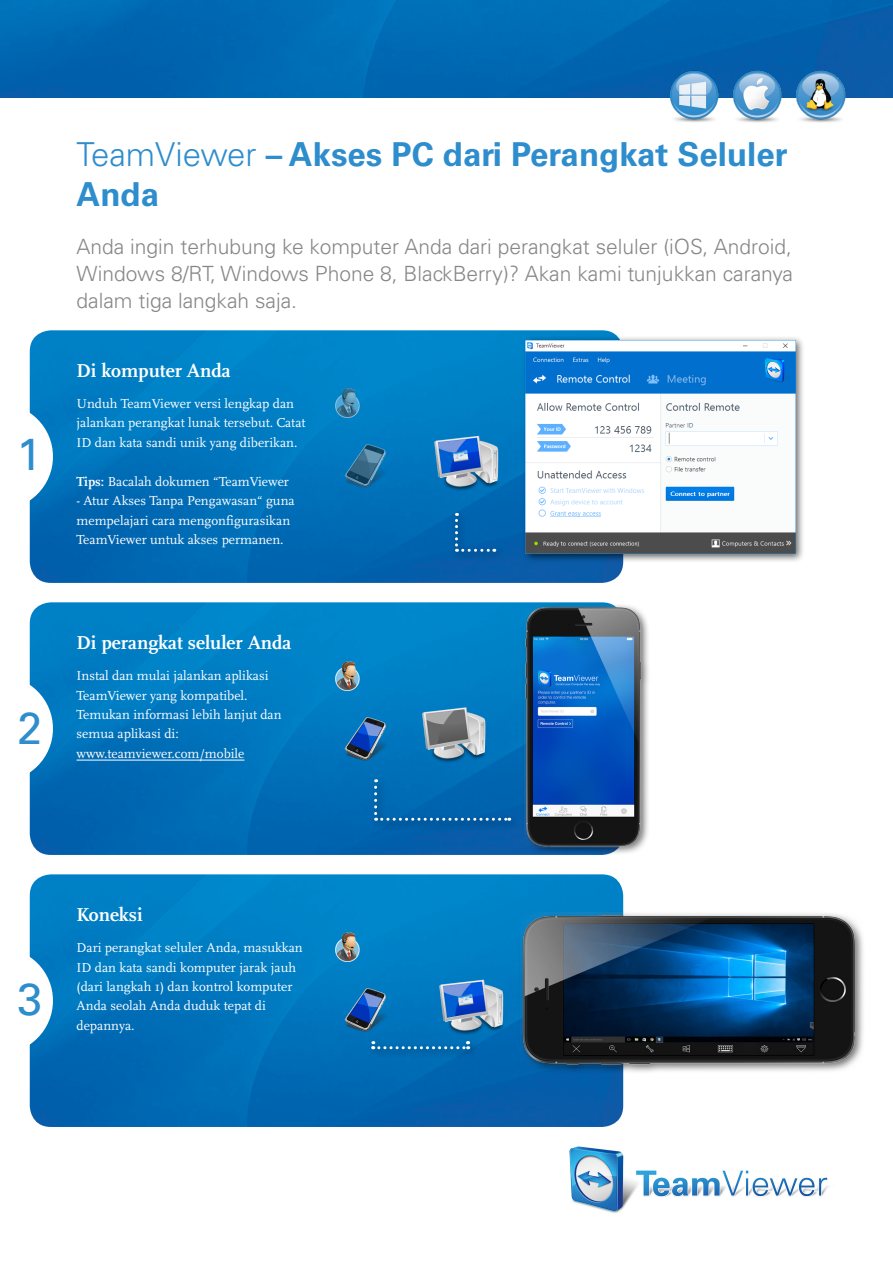
<style>
.page{position:relative;width:893px;height:1263px;background:#fff}
.page>*{position:absolute;margin:0;border:0;box-sizing:border-box;transform-origin:0 0}
.Aufzählungsheadline{font:45px "Univers LT Std";color:#2e8dcd}
.Headline{font:700 33px/39.6px "Univers LT Std";color:#2e8dcd}
.Headline-2{font:300 21px/27px "Univers LT Std";color:#878786;text-align:justify}
.Subheadline_02{font:700 19.5px "Scala";color:#fff}
.Fliesstext{font:13.5px/19.5px "Scala";color:#fff}
.s1{font-weight:300}
.s2{font-weight:700}
</style>
<div class="page">
<img style="left:0;top:0;width:893px;height:97px">
<img style="left:30px;top:874px;width:593px;height:253px">
<svg style="left:29px;top:948px;width:24px;height:106px"></svg>
<img style="left:30px;top:602px;width:578px;height:253px">
<svg style="left:29px;top:676px;width:24px;height:106px"></svg>
<img style="left:30px;top:330px;width:593px;height:253px">
<svg style="left:29px;top:404px;width:24px;height:106px"></svg>
<img style="left:569px;top:1146px;width:260px;height:67px">
<img style="left:399px;top:1020px;width:136px;height:107px">
<img style="left:323px;top:884px;width:102px;height:136px">
<div style="left:518px;top:909px;width:349px;height:166px;background:#000;opacity:.6"></div>
<img style="left:520px;top:912px;width:338px;height:154px">
<img style="left:425px;top:918px;width:94px;height:132px">
<img style="left:319px;top:918px;width:94px;height:132px">
<div style="left:370px;top:776px;width:150px;height:54px;background:#000;opacity:.6"></div>
<svg style="left:374px;top:779px;width:136px;height:42px;background:#096bb2"></svg>
<div style="left:451px;top:510px;width:54px;height:51px;background:#000;opacity:.6"></div>
<svg style="left:455px;top:513px;width:40px;height:39px;background:#0f6aaf"></svg>
<div style="left:368px;top:1038px;width:111px;height:21px;background:#0068ae"></div>
<svg style="left:371px;top:1041px;width:98px;height:8px"></svg>
<img style="left:420px;top:377px;width:94px;height:129px">
<img style="left:319px;top:375px;width:94px;height:131px">
<img style="left:319px;top:647px;width:94px;height:132px">
<img style="left:408px;top:647px;width:94px;height:131px">
<div style="left:522px;top:336px;width:283px;height:228px;background:#000;opacity:.6"></div>
<img style="left:526px;top:340px;width:269px;height:214px">
<div style="left:521px;top:603px;width:129px;height:253px;background:#000;opacity:.6"></div>
<img style="left:524px;top:606px;width:117px;height:241px">
<hr style="left:77px;top:760px;width:167px;height:1px;background:#fff">
<img style="left:730px;top:71px;width:53px;height:52px">
<img style="left:794px;top:71px;width:53px;height:52px">
<img style="left:667px;top:71px;width:53px;height:51px">
<p class="Aufzählungsheadline" style="left:17px;top:427px;width:27px">1</p>
<p class="Aufzählungsheadline" style="left:17px;top:701px;width:27px">2</p>
<p class="Headline" style="left:77px;top:135px;width:713px"><span class="s1">TeamViewer</span> – Akses PC dari Perangkat Seluler<br>Anda</p>
<p class="Headline-2" style="left:77px;top:233px;width:718px">Anda ingin terhubung ke komputer Anda dari perangkat seluler (iOS, Android, Windows 8/RT, Windows Phone 8, BlackBerry)? Akan kami tunjukkan caranya dalam tiga langkah saja.</p>
<p class="Subheadline_02" style="left:77px;top:359px;width:156px">Di komputer Anda</p>
<p class="Fliesstext" style="left:77px;top:394px;width:230px">Unduh TeamViewer versi lengkap dan jalankan perangkat lunak tersebut. Catat<br>ID dan kata sandi unik yang diberikan.</p>
<p class="Fliesstext" style="left:77px;top:472px;width:214px"><span class="s2">Tips:</span> Bacalah dokumen “TeamViewer</p>
<p class="Fliesstext" style="left:77px;top:491px;width:220px">- Atur Akses Tanpa Pengawasan“ guna mempelajari cara mengonfigurasikan<br>TeamViewer untuk akses permanen.</p>
<p class="Subheadline_02" style="left:77px;top:631px;width:216px">Di perangkat seluler Anda</p>
<p class="Fliesstext" style="left:77px;top:666px;width:193px">Instal dan mulai jalankan aplikasi<br>TeamViewer yang kompatibel.</p>
<p class="Fliesstext" style="left:77px;top:705px;width:207px">Temukan informasi lebih lanjut dan semua aplikasi di:</p>
<p class="Fliesstext" style="left:77px;top:744px;width:169px">www.teamviewer.com/mobile</p>
<p class="Aufzählungsheadline" style="left:17px;top:972px;width:27px">3</p>
<p class="Subheadline_02" style="left:77px;top:903px;width:68px">Koneksi</p>
<p class="Fliesstext" style="left:77px;top:938px;width:228px">Dari perangkat seluler Anda, masukkan<br>ID dan kata sandi komputer jarak jauh (dari langkah 1) dan kontrol komputer<br>Anda seolah Anda duduk tepat di depannya.</p>
</div>
